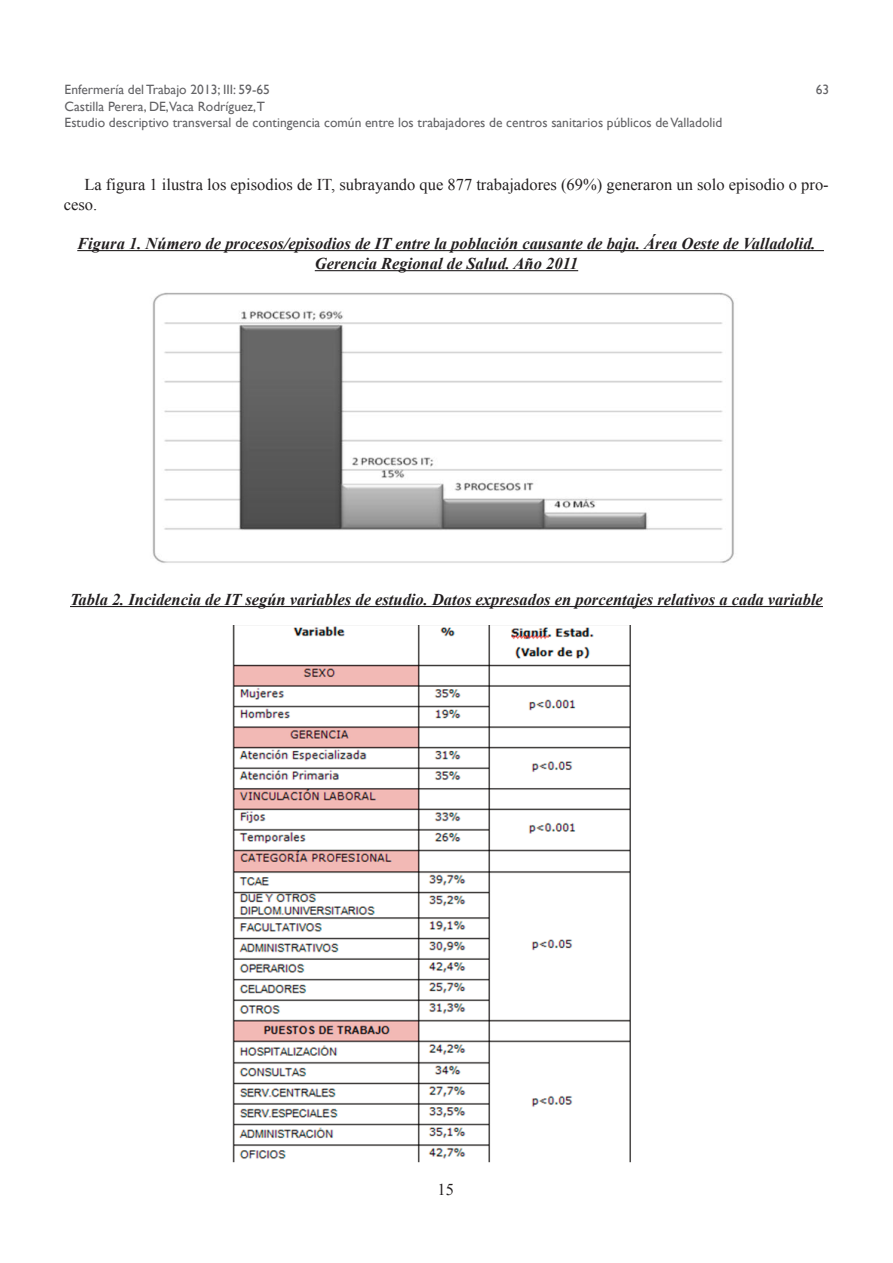
<style>
.page{position:relative;width:893px;height:1263px;background:#fff}
.page>*{position:absolute;margin:0;border:0;box-sizing:border-box;transform-origin:0 0}
.t1{font:italic 700 16.5px/20.1px "Times New Roman";color:#231f20;text-align:center}
.t2{font:16.5px/19.8px "Times New Roman";color:#231f20}
.t3{font:13.5px/16.2px "Gill Sans";color:#636366}
</style>
<div class="page">
<hr style="left:77px;top:250px;width:747px;height:1px;background:#231f20">
<hr style="left:315px;top:270px;width:263px;height:1px;background:#231f20">
<img style="left:152px;top:292px;width:582px;height:271px">
<hr style="left:70px;top:606px;width:753px;height:1px;background:#231f20">
<img style="left:232px;top:625px;width:399px;height:538px">
<p class="t3" style="left:65px;top:82px;width:659px">Enfermería del Trabajo 2013; III: 59-65<br>Castilla Perera, DE,Vaca Rodríguez,T<br>Estudio descriptivo transversal de contingencia común entre los trabajadores de centros sanitarios públicos deValladolid</p>
<p class="t3" style="left:816px;top:82px;width:15px">63</p>
<p class="t2" style="left:64px;top:174px;width:766px;text-indent:21px">La figura 1 ilustra los episodios de IT, subrayando que 877 trabajadores (69%) generaron un solo episodio o pro&shy;ceso.</p>
<p class="t1" style="left:77px;top:233px;width:740px">Figura 1. Número de procesos/episodios de IT entre la población causante de baja. Área Oeste de Valladolid.<br>Gerencia Regional de Salud. Año 2011</p>
<p class="t1" style="left:70px;top:589px;width:754px">Tabla 2. Incidencia de IT según variables de estudio. Datos expresados en porcentajes relativos a cada variable</p>
<p class="t2" style="left:437px;top:1179px;width:18px">15</p>
</div>
